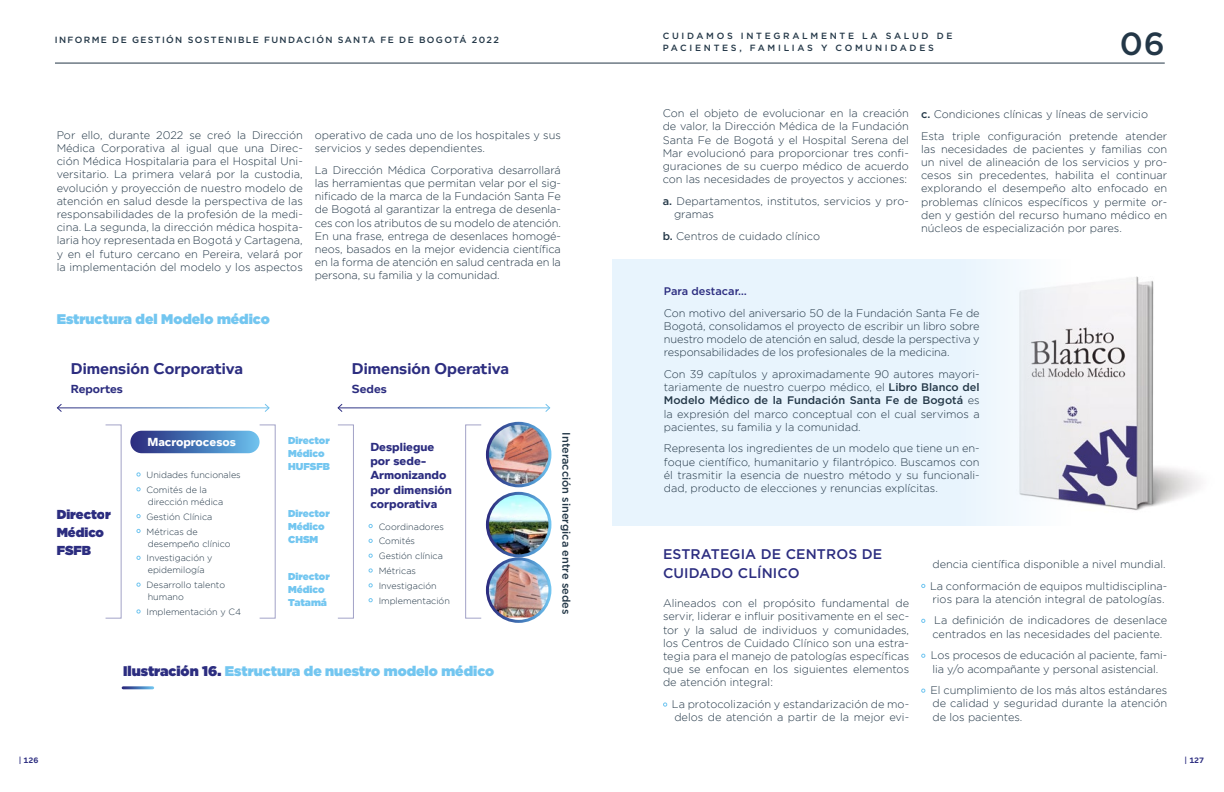
<style>
.page{position:relative;width:1224px;height:792px;background:#fff}
.page>*{position:absolute;margin:0;border:0;box-sizing:border-box;transform-origin:0 0}
.t1{font:500 32px "Gotham";color:#233747}
.t2{font:700 16px "Foundry Context";color:#2c2d80}
.t3{font:900 14px "Gotham";color:#73c6f0}
.t4{font:500 14px/19px "Gotham";letter-spacing:.01em;color:#2c2d80}
.t5{font:900 13px/18px "Gotham";color:#2c2d80}
.t6{font:800 12px/14.4px "Foundry Context";color:#2c2d80}
.t7{font:700 12px "Foundry Context";color:#2c2d80}
.t8{font:800 12px "Foundry Context";color:#fff}
.t9{font:300 11px/13.2px "Gotham";color:#233747}
.t10{font:500 11px "Gotham";color:#233747}
.t11{font:500 11px "Gotham";color:#2c2d80}
.t12{font:900 10px/13px "Gotham";color:#73c6f0}
.t13{font:300 9px/14.8px "Gotham";color:#233747}
.t14{font:500 9px/12px "Gotham";letter-spacing:.3em;color:#233747}
.t15{font:500 9px "Gotham";letter-spacing:.15em;color:#233747}
.t16{font:700 8px "Foundry Context";color:#2c2d80}
.s1{color:#2c2d80}
.s2{font-weight:500}
.s3{font-family:"Gotham";font-weight:500}
</style>
<div class="page">
<div style="left:612px;top:259px;width:612px;height:267px;background:#e8f4fd"></div>
<img style="left:1010px;top:259px;width:214px;height:267px">
<div style="left:130px;top:431px;width:130px;height:22px;background:linear-gradient(to right,#26287c,#69c0ed);border-radius:11px"></div>
<svg style="left:136px;top:472px;width:5px;height:5px"></svg>
<svg style="left:136px;top:487px;width:5px;height:4px"></svg>
<svg style="left:136px;top:514px;width:5px;height:4px"></svg>
<svg style="left:136px;top:529px;width:5px;height:4px"></svg>
<svg style="left:136px;top:556px;width:5px;height:4px"></svg>
<svg style="left:136px;top:583px;width:5px;height:4px"></svg>
<svg style="left:136px;top:609px;width:5px;height:5px"></svg>
<svg style="left:56px;top:404px;width:7px;height:8px"></svg>
<svg style="left:264px;top:404px;width:6px;height:8px"></svg>
<svg style="left:337px;top:404px;width:7px;height:8px"></svg>
<svg style="left:544px;top:404px;width:7px;height:8px"></svg>
<div style="left:105px;top:424px;width:17px;height:195px;border:1px solid #fff"></div>
<div style="left:259px;top:424px;width:17px;height:195px;border:1px solid #fff"></div>
<div style="left:337px;top:424px;width:17px;height:195px;border:1px solid #fff"></div>
<div style="left:465px;top:424px;width:17px;height:195px;border:1px solid #fff"></div>
<svg style="left:369px;top:524px;width:4px;height:4px"></svg>
<svg style="left:369px;top:539px;width:4px;height:4px"></svg>
<svg style="left:369px;top:554px;width:4px;height:4px"></svg>
<svg style="left:369px;top:568px;width:4px;height:5px"></svg>
<svg style="left:369px;top:583px;width:4px;height:4px"></svg>
<svg style="left:369px;top:598px;width:4px;height:4px"></svg>
<img style="left:487px;top:423px;width:63px;height:63px;border-radius:31px">
<div style="left:486px;top:422px;width:65px;height:65px;border:3px solid #fff;border-radius:50%"></div>
<img style="left:487px;top:560px;width:63px;height:57px">
<div style="left:486px;top:557px;width:65px;height:66px;border:3px solid #fff;border-radius:50%"></div>
<img style="left:487px;top:493px;width:63px;height:63px;border-radius:31px">
<div style="left:486px;top:492px;width:65px;height:65px;border:3px solid #fff;border-radius:50%"></div>
<svg style="left:663px;top:702px;width:4px;height:5px"></svg>
<svg style="left:921px;top:584px;width:4px;height:4px"></svg>
<svg style="left:921px;top:619px;width:4px;height:4px"></svg>
<svg style="left:921px;top:654px;width:4px;height:4px"></svg>
<svg style="left:921px;top:689px;width:4px;height:4px"></svg>
<hr style="left:55px;top:63px;width:1110px;height:1px;background:#233747">
<p class="t15" style="left:55px;top:34px;width:445px">INFORME DE GESTIÓN SOSTENIBLE FUNDACIÓN SANTA FE DE BOGOTÁ 2022</p>
<p class="t9" style="left:57px;top:128px;width:248px;text-align:justify">Por ello, durante 2022 se creó la Dirección Médica Corporativa al igual que una Direc&shy;ción Médica Hospitalaria para el Hospital Uni&shy;versitario. La primera velará por la custodia, evolución y proyección de nuestro modelo de atención en salud desde la perspectiva de las responsabilidades de la profesión de la medi&shy;cina. La segunda, la dirección médica hospita&shy;laria hoy representada en Bogotá y Cartagena, y en el futuro cercano en Pereira, velará por la implementación del modelo y los aspectos</p>
<p class="t3" style="left:57px;top:309px;width:215px">Estructura del Modelo médico</p>
<p class="t9" style="left:315px;top:128px;width:248px">operativo de cada uno de los hospitales y sus servicios y sedes dependientes.</p>
<p class="t9" style="left:315px;top:163px;width:248px;text-align:justify">La Dirección Médica Corporativa desarrollará las herramientas que permitan velar por el sig&shy;nificado de la marca de la Fundación Santa Fe de Bogotá al garantizar la entrega de desenla&shy;ces con los atributos de su modelo de atención.<br>En una frase, entrega de desenlaces homogé&shy;neos, basados en la mejor evidencia científica en la forma de atención en salud centrada en la persona, su familia y la comunidad.</p>
<h2 class="t2" style="left:71px;top:359px;width:174px">Dimensión Corporativa</h2>
<p class="t7" style="left:71px;top:382px;width:54px">Reportes</p>
<h2 class="t2" style="left:352px;top:359px;width:159px">Dimensión Operativa</h2>
<p class="t7" style="left:352px;top:382px;width:36px">Sedes</p>
<p class="t5" style="left:57px;top:506px;width:56px">Director<br>Médico<br>FSFB</p>
<p class="t8" style="left:147px;top:435px;width:90px">Macroprocesos</p>
<p class="t13" style="left:147px;top:467px;width:96px">Unidades funcionales<br>Comités de la</p>
<p class="t13" style="left:147px;top:494px;width:78px">dirección médica<br>Gestión Clínica<br>Métricas de</p>
<p class="t13" style="left:147px;top:536px;width:85px">desempeño clínico<br>Investigación y</p>
<p class="t13" style="left:147px;top:563px;width:80px">epidemilogía<br>Desarrollo talento</p>
<p class="t13" style="left:147px;top:589px;width:96px">humano<br>Implementación y C4</p>
<p class="t12" style="left:288px;top:434px;width:43px">Director<br>Médico<br>HUFSFB</p>
<p class="t12" style="left:288px;top:507px;width:43px">Director<br>Médico<br>CHSM</p>
<p class="t12" style="left:288px;top:570px;width:43px">Director<br>Médico<br>Tatamá</p>
<p class="t6" style="left:370px;top:439px;width:83px">Despliegue por sede-<br>Armonizando por dimensión corporativa</p>
<p class="t13" style="left:379px;top:519px;width:73px">Coordinadores<br>Comités<br>Gestión clínica<br>Métricas<br>Investigación<br>Implementación</p>
<p class="t3" style="left:123px;top:661px;width:373px"><span class="s1">Ilustración 16.</span> Estructura de nuestro modelo médico</p>
<p class="t10" style="left:573px;top:432px;width:183px;rotate:90deg">Interacción sinergica entre sedes</p>
<p class="t14" style="left:663px;top:30px;width:291px">CUIDAMOS INTEGRALMENTE LA SALUD DE<br>PACIENTES, FAMILIAS Y COMUNIDADES</p>
<h1 class="t1" style="left:1120px;top:23px;width:46px">06</h1>
<p class="t9" style="left:663px;top:107px;width:248px;text-align:justify">Con el objeto de evolucionar en la creación de valor, la Dirección Médica de la Fundación Santa Fe de Bogotá y el Hospital Serena del Mar evolucionó para proporcionar tres confi&shy;guraciones de su cuerpo médico de acuerdo con las necesidades de proyectos y acciones:</p>
<p class="t9" style="left:674px;top:194px;width:236px;text-indent:-11px"><span class="s2">a.</span> Departamentos, institutos, servicios y pro&shy;gramas</p>
<p class="t9" style="left:663px;top:229px;width:159px"><span class="s2">b.</span> Centros de cuidado clínico</p>
<p class="t9" style="left:921px;top:103px;width:248px;line-height:21.7px"><span class="s2">c.</span> Condiciones clínicas y líneas de servicio<br>Esta triple configuración pretende atender</p>
<p class="t9" style="left:921px;top:142px;width:248px;text-align:justify">las necesidades de pacientes y familias con un nivel de alineación de los servicios y pro&shy;cesos sin precedentes, habilita el continuar explorando el desempeño alto enfocado en problemas clínicos específicos y permite or&shy;den y gestión del recurso humano médico en núcleos de especialización por pares.</p>
<p class="t11" style="left:664px;top:284px;width:85px">Para destacar…</p>
<p class="t9" style="left:664px;top:306px;width:317px;text-align:justify">Con motivo del aniversario 50 de la Fundación Santa Fe de Bogotá, consolidamos el proyecto de escribir un libro sobre nuestro modelo de atención en salud, desde la perspectiva y responsabilidades de los profesionales de la medicina.</p>
<p class="t9" style="left:664px;top:367px;width:317px;text-align:justify">Con 39 capítulos y aproximadamente 90 autores mayori&shy;tariamente de nuestro cuerpo médico, el <span class="s2">Libro Blanco del Modelo Médico de la Fundación Santa Fe de Bogotá</span> es la expresión del marco conceptual con el cual servimos a pacientes, su familia y la comunidad.</p>
<p class="t9" style="left:664px;top:442px;width:317px;text-align:justify">Representa los ingredientes de un modelo que tiene un en&shy;foque científico, humanitario y filantrópico. Buscamos con él trasmitir la esencia de nuestro método y su funcionali&shy;dad, producto de elecciones y renuncias explícitas.</p>
<p class="t4" style="left:663px;top:545px;width:221px">ESTRATEGIA DE CENTROS DE<br>CUIDADO CLÍNICO</p>
<p class="t9" style="left:663px;top:597px;width:248px;text-align:justify">Alineados con el propósito fundamental de servir, liderar e influir positivamente en el sec&shy;tor y la salud de individuos y comunidades, los Centros de Cuidado Clínico son una estra&shy;tegia para el manejo de patologías específicas que se enfocan en los siguientes elementos de atención integral:</p>
<p class="t9" style="left:672px;top:697px;width:239px">La protocolización y estandarización de mo&shy;delos de atención a partir de la mejor evi-</p>
<p class="t9" style="left:930px;top:553px;width:239px;line-height:21.7px">dencia científica disponible a nivel mundial.<br>La conformación de equipos multidisciplina-</p>
<p class="t9" style="left:933px;top:588px;width:236px;line-height:21.7px">rios para la atención integral de patologías.<br>La definición de indicadores de desenlace</p>
<p class="t9" style="left:931px;top:623px;width:238px;line-height:21.7px">centrados en las necesidades del paciente.<br>Los procesos de educación al paciente, fami-</p>
<p class="t9" style="left:930px;top:658px;width:238px;line-height:21.7px">lia y/o acompañante y personal asistencial.<br>El cumplimiento de los más altos estándares</p>
<p class="t9" style="left:933px;top:697px;width:236px">de calidad y seguridad durante la atención de los pacientes.</p>
<p class="t16" style="left:19px;top:756px;width:21px"><span class="s3">|</span> 126</p>
<p class="t16" style="left:1185px;top:756px;width:21px"><span class="s3">|</span> 127</p>
</div>
